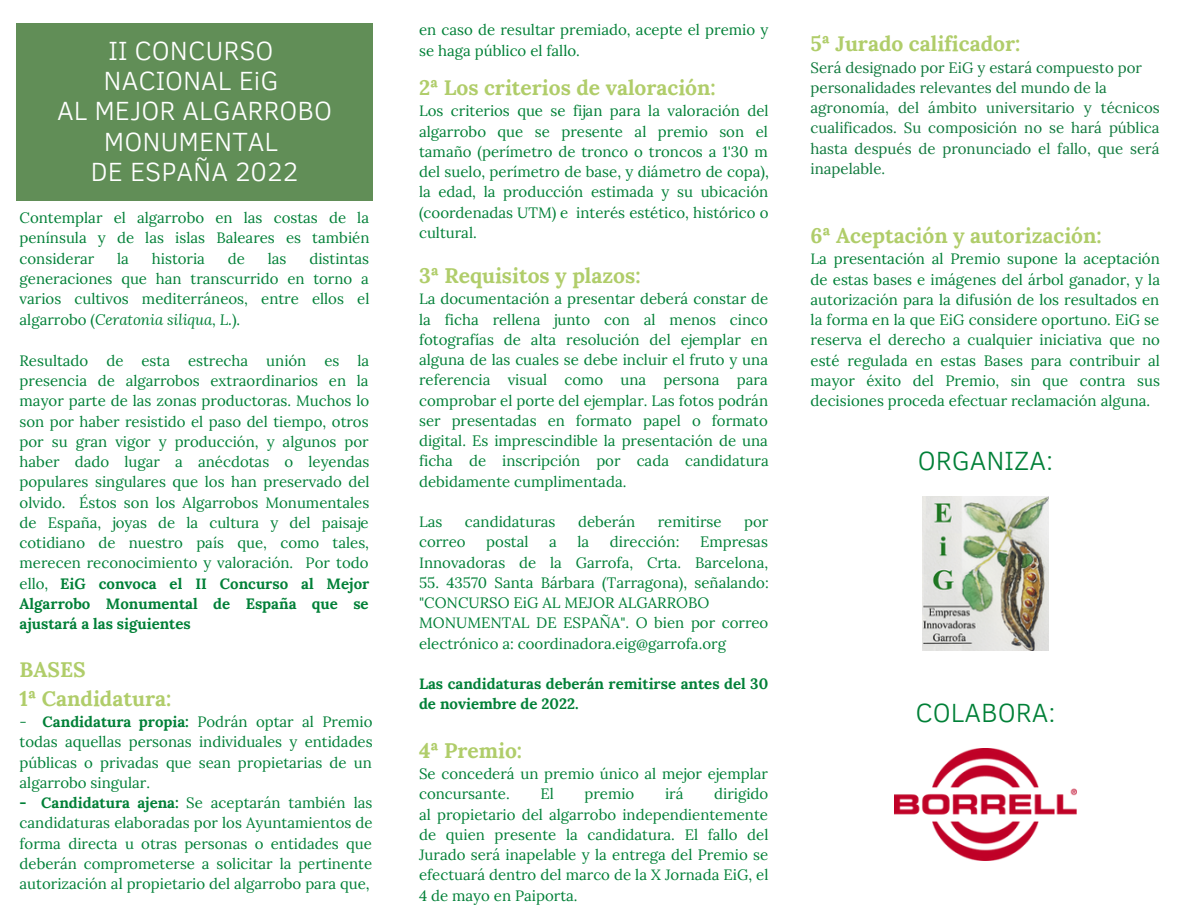
<style>
.page{position:relative;width:1188px;height:918px;background:#fff}
.page>*{position:absolute;margin:0;border:0;box-sizing:border-box;transform-origin:0 0}
.t1{font:300 27px/30.3px "Clear Sans";color:#fff;text-align:center}
.t2{font:300 27px "Clear Sans";color:#008037}
.t3{font:700 21px/29.2px "Lora";color:#b0cd6a}
.t4{font:15px/20.2px "Lora";color:#008037;text-align:justify}
.t5{font:15px/20.2px "Lora";color:#0e793c}
.t6{font:700 15px/20.2px "Lora";color:#008037}
.s1{font-style:italic}
.s2{font-weight:700}
</style>
<div class="page">
<div style="left:17px;top:23px;width:356px;height:178px;background:#618e57"></div>
<img style="left:923px;top:496px;width:126px;height:155px">
<img style="left:895px;top:749px;width:182px;height:111px">
<p class="t4" style="left:419px;top:20px;width:351px">en caso de resultar premiado, acepte el premio y se haga público el fallo.</p>
<h1 class="t1" style="left:57px;top:34px;width:277px">II CONCURSO<br>NACIONAL EiG<br>AL MEJOR ALGARROBO<br>MONUMENTAL<br>DE ESPAÑA 2022</h1>
<h2 class="t3" style="left:811px;top:29px;width:211px">5ª Jurado calificador:</h2>
<p class="t5" style="left:811px;top:57px;width:351px">Será designado por EiG y estará compuesto por personalidades relevantes del mundo de la agronomía, del ámbito universitario y técnicos cualificados. Su composición no se hará pública hasta después de pronunciado el fallo, que será inapelable.</p>
<h2 class="t3" style="left:419px;top:73px;width:298px">2ª Los criterios de valoración:</h2>
<p class="t4" style="left:419px;top:101px;width:351px">Los criterios que se fijan para la valoración del algarrobo que se presente al premio son el tamaño (perímetro de tronco o troncos a 1'30 m del suelo, perímetro de base, y diámetro de copa), la edad, la producción estimada y su ubicación (coordenadas UTM) e interés estético, histórico o cultural.</p>
<h2 class="t3" style="left:419px;top:261px;width:223px">3ª Requisitos y plazos:</h2>
<p class="t4" style="left:419px;top:289px;width:351px">La documentación a presentar deberá constar de la ficha rellena junto con al menos cinco fotografías de alta resolución del ejemplar en alguna de las cuales se debe incluir el fruto y una referencia visual como una persona para comprobar el porte del ejemplar. Las fotos podrán ser presentadas en formato papel o formato digital. Es imprescindible la presentación de una ficha de inscripción por cada candidatura debidamente cumplimentada.</p>
<p class="t4" style="left:419px;top:511px;width:25px">Las</p>
<p class="t4" style="left:465px;top:511px;width:92px">candidaturas</p>
<p class="t4" style="left:578px;top:511px;width:59px">deberán</p>
<p class="t4" style="left:658px;top:511px;width:65px">remitirse</p>
<p class="t4" style="left:744px;top:511px;width:26px">por</p>
<p class="t4" style="left:419px;top:532px;width:48px">correo</p>
<p class="t4" style="left:486px;top:532px;width:44px">postal</p>
<p class="t4" style="left:549px;top:532px;width:9px">a</p>
<p class="t4" style="left:577px;top:532px;width:13px">la</p>
<p class="t4" style="left:610px;top:532px;width:71px">dirección:</p>
<p class="t4" style="left:20px;top:207px;width:351px">Contemplar el algarrobo en las costas de la península y de las islas Baleares es también considerar</p>
<h2 class="t3" style="left:811px;top:221px;width:293px">6ª Aceptación y autorización:</h2>
<p class="t4" style="left:811px;top:249px;width:351px">La presentación al Premio supone la aceptación de estas bases e imágenes del árbol ganador, y la autorización para la difusión de los resultados en la forma en la que EiG considere oportuno. EiG se reserva el derecho a cualquier iniciativa que no esté regulada en estas Bases para contribuir al mayor éxito del Premio, sin que contra sus decisiones proceda efectuar reclamación alguna.</p>
<p class="t4" style="left:20px;top:248px;width:351px;line-height:20.7px;text-indent:290px">distintas generaciones que han transcurrido en torno a varios cultivos mediterráneos, entre ellos el algarrobo (<span class="s1">Ceratonia siliqua, L.</span>).</p>
<p class="t4" style="left:20px;top:350px;width:351px">Resultado de esta estrecha unión es la presencia de algarrobos extraordinarios en la mayor parte de las zonas productoras. Muchos lo son por haber resistido el paso del tiempo, otros por su gran vigor y producción, y algunos por haber dado lugar a anécdotas o leyendas populares singulares que los han preservado del olvido. Éstos son los Algarrobos Monumentales de España, joyas de la cultura y del paisaje cotidiano de nuestro país que, como tales, merecen reconocimiento y valoración. Por todo ello, <span class="s2">EiG convoca el II Concurso al Mejor Algarrobo Monumental de España que se ajustará a las siguientes</span></p>
<h2 class="t3" style="left:20px;top:654px;width:153px">BASES<br>1ª Candidatura:</h2>
<p class="t4" style="left:20px;top:712px;width:355px">- <span class="s2">Candidatura propia:</span> Podrán optar al Premio todas aquellas personas individuales y entidades públicas o privadas que sean propietarias de un algarrobo singular.</p>
<p class="t4" style="left:20px;top:793px;width:355px"><span class="s2">- Candidatura ajena:</span> Se aceptarán también las candidaturas elaboradas por los Ayuntamientos de forma directa u otras personas o entidades que deberán comprometerse a solicitar la pertinente autorización al propietario del algarrobo para que,</p>
<p class="t4" style="left:117px;top:248px;width:13px">la</p>
<p class="t4" style="left:152px;top:248px;width:55px">historia</p>
<p class="t4" style="left:228px;top:248px;width:19px">de</p>
<p class="t4" style="left:268px;top:248px;width:20px">las</p>
<h1 class="t2" style="left:918px;top:441px;width:137px">ORGANIZA:</h1>
<p class="t4" style="left:419px;top:532px;width:351px;text-align:right">Empresas<br>Innovadoras de la Garrofa, Crta. Barcelona,</p>
<p class="t4" style="left:419px;top:572px;width:351px;text-align:left">55. 43570 Santa Bárbara (Tarragona), señalando: "CONCURSO EiG AL MEJOR ALGARROBO MONUMENTAL DE ESPAÑA". O bien por correo electrónico a: coordinadora.eig@garrofa.org</p>
<p class="t6" style="left:419px;top:673px;width:351px">Las candidaturas deberán remitirse antes del 30 de noviembre de 2022.</p>
<h2 class="t3" style="left:419px;top:735px;width:105px">4ª Premio:</h2>
<p class="t4" style="left:419px;top:763px;width:350px">Se concederá un premio único al mejor ejemplar concursante.</p>
<h1 class="t2" style="left:916px;top:693px;width:141px">COLABORA:</h1>
<p class="t4" style="left:540px;top:784px;width:15px">El</p>
<p class="t4" style="left:584px;top:784px;width:51px">premio</p>
<p class="t4" style="left:665px;top:784px;width:20px">irá</p>
<p class="t4" style="left:419px;top:784px;width:351px;text-indent:295px">dirigido al propietario del algarrobo independientemente de quien presente la candidatura. El fallo del Jurado será inapelable y la entrega del Premio se efectuará dentro del marco de la X Jornada EiG, el 4 de mayo en Paiporta.</p>
</div>
